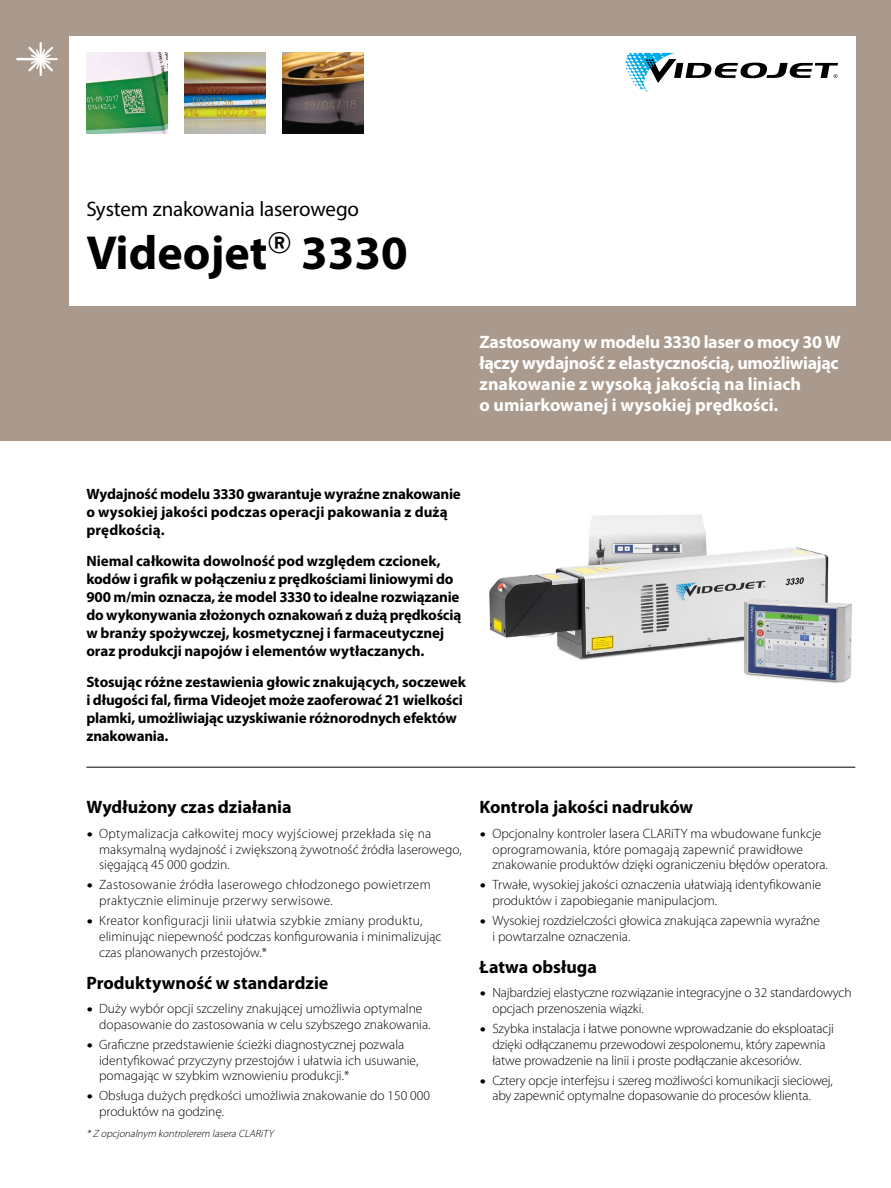
<style>
.page{position:relative;width:891px;height:1188px;background:#fff}
.page>*{position:absolute;margin:0;border:0;box-sizing:border-box;transform-origin:0 0}
.t1{font:700 48px "Myriad Pro";color:#000}
.t2{font:21px "Myriad Pro";letter-spacing:-.01em;color:#000}
.t3{font:700 18px/21px "Myriad Pro";letter-spacing:-.015em;color:#fff}
.t4{font:700 18px "Myriad Pro";color:#000}
.t5{font:700 15px/18px "Myriad Pro";letter-spacing:-.01em;color:#000}
.t6{font:300 13.5px/15.8px "Myriad Pro";color:#000}
.t7{font:300 13.5px/15.8px "Myriad Pro";letter-spacing:.02em;color:#000}
.t8{font:italic 300 10.5px "Myriad Pro";color:#000}
.s1{font-family:"FS Albert"}
</style>
<div class="page">
<div style="left:0;top:0;width:891px;height:441px;background:#a99a8d"></div>
<div style="left:69px;top:36px;width:786px;height:270px;background:#fff"></div>
<hr style="left:16px;top:58px;width:26px;height:2px;background:#fff">
<hr style="left:24px;top:58px;width:34px;height:2px;background:#fff">
<hr style="left:40px;top:42px;width:2px;height:34px;background:#fff">
<svg style="left:28px;top:47px;width:25px;height:24px"></svg>
<svg style="left:625px;top:53px;width:213px;height:39px"></svg>
<hr style="left:86px;top:767px;width:769px;height:1px;background:#000">
<img style="left:185px;top:53px;width:81px;height:81px">
<img style="left:283px;top:53px;width:81px;height:81px">
<img style="left:86px;top:53px;width:81px;height:81px">
<img style="left:489px;top:515px;width:363px;height:168px">
<h2 class="t2" style="left:86px;top:196px;width:274px">System znakowania laserowego</h2>
<h1 class="t1" style="left:86px;top:221px;width:323px">Videojet<sup>®</sup> 3330</h1>
<h3 class="t3" style="left:480px;top:331px;width:363px">Zastosowany w modelu 3330 laser o mocy 30 W łączy wydajność z elastycznością, umożliwiając znakowanie z wysoką jakością na liniach<br>o umiarkowanej i wysokiej prędkości.</h3>
<p class="t5" style="left:86px;top:485px;width:376px">Wydajność modelu 3330 gwarantuje wyraźne znakowanie o wysokiej jakości podczas operacji pakowania z dużą prędkością.</p>
<p class="t5" style="left:86px;top:552px;width:376px">Niemal całkowita dowolność pod względem czcionek, kodów i grafik w połączeniu z prędkościami liniowymi do 900 m/min oznacza, że model 3330 to idealne rozwiązanie do wykonywania złożonych oznakowań z dużą prędkością w branży spożywczej, kosmetycznej i farmaceutycznej oraz produkcji napojów i elementów wytłaczanych.</p>
<p class="t5" style="left:86px;top:672px;width:381px">Stosując różne zestawienia głowic znakujących, soczewek i długości fal, firma Videojet może zaoferować 21 wielkości plamki, umożliwiając uzyskiwanie różnorodnych efektów znakowania.</p>
<h3 class="t4" style="left:86px;top:796px;width:207px">Wydłużony czas działania</h3>
<p class="t6" style="left:99px;top:825px;width:364px;text-indent:-13px"><span class="s1">•</span> Optymalizacja całkowitej mocy wyjściowej przekłada się na maksymalną wydajność i zwiększoną żywotność źródła laserowego, sięgającą 45 000 godzin.</p>
<p class="t7" style="left:99px;top:877px;width:333px;text-indent:-13px"><span class="s1">•</span> Zastosowanie źródła laserowego chłodzonego powietrzem praktycznie eliminuje przerwy serwisowe.</p>
<p class="t6" style="left:99px;top:913px;width:344px;text-indent:-13px"><span class="s1">•</span> Kreator konfiguracji linii ułatwia szybkie zmiany produktu, eliminując niepewność podczas konfigurowania i minimalizując czas planowanych przestojów.*</p>
<h3 class="t4" style="left:86px;top:971px;width:244px">Produktywność w standardzie</h3>
<p class="t6" style="left:99px;top:1001px;width:333px;text-indent:-13px"><span class="s1">•</span> Duży wybór opcji szczeliny znakującej umożliwia optymalne dopasowanie do zastosowania w celu szybszego znakowania.</p>
<p class="t6" style="left:99px;top:1036px;width:321px;text-indent:-13px"><span class="s1">•</span> Graficzne przedstawienie ścieżki diagnostycznej pozwala identyfikować przyczyny przestojów i ułatwia ich usuwanie, pomagając w szybkim wznowieniu produkcji.*</p>
<p class="t6" style="left:99px;top:1088px;width:332px;text-indent:-13px"><span class="s1">•</span> Obsługa dużych prędkości umożliwia znakowanie do 150 000 produktów na godzinę.</p>
<p class="t8" style="left:86px;top:1127px;width:191px">*Z opcjonalnym kontrolerem laseraCLARiTY</p>
<h3 class="t4" style="left:480px;top:796px;width:215px">Kontrola jakości nadruków</h3>
<p class="t6" style="left:492px;top:825px;width:337px;text-indent:-13px"><span class="s1">•</span> Opcjonalny kontroler lasera CLARiTY ma wbudowane funkcje oprogramowania, które pomagają zapewnić prawidłowe znakowanie produktów dzięki ograniczeniu błędów operatora.</p>
<p class="t6" style="left:492px;top:877px;width:331px;text-indent:-13px"><span class="s1">•</span> Trwałe, wysokiej jakości oznaczenia ułatwiają identyfikowanie produktów i zapobieganie manipulacjom.</p>
<p class="t6" style="left:492px;top:913px;width:329px;text-indent:-13px"><span class="s1">•</span> Wysokiej rozdzielczości głowica znakująca zapewnia wyraźne i powtarzalne oznaczenia.</p>
<h3 class="t4" style="left:480px;top:955px;width:119px">Łatwa obsługa</h3>
<p class="t6" style="left:492px;top:985px;width:361px;text-indent:-13px"><span class="s1">•</span> Najbardziej elastyczne rozwiązanie integracyjne o 32 standardowych opcjach przenoszenia wiązki.</p>
<p class="t6" style="left:492px;top:1021px;width:343px;text-indent:-13px"><span class="s1">•</span> Szybka instalacja i łatwe ponowne wprowadzanie do eksploatacji dzięki odłączanemu przewodowi zespolonemu, który zapewnia łatwe prowadzenie na linii i proste podłączanie akcesoriów.</p>
<p class="t6" style="left:492px;top:1072px;width:342px;text-indent:-13px"><span class="s1">•</span> Cztery opcje interfejsu i szereg możliwości komunikacji sieciowej, aby zapewnić optymalne dopasowanie do procesów klienta.</p>
</div>
